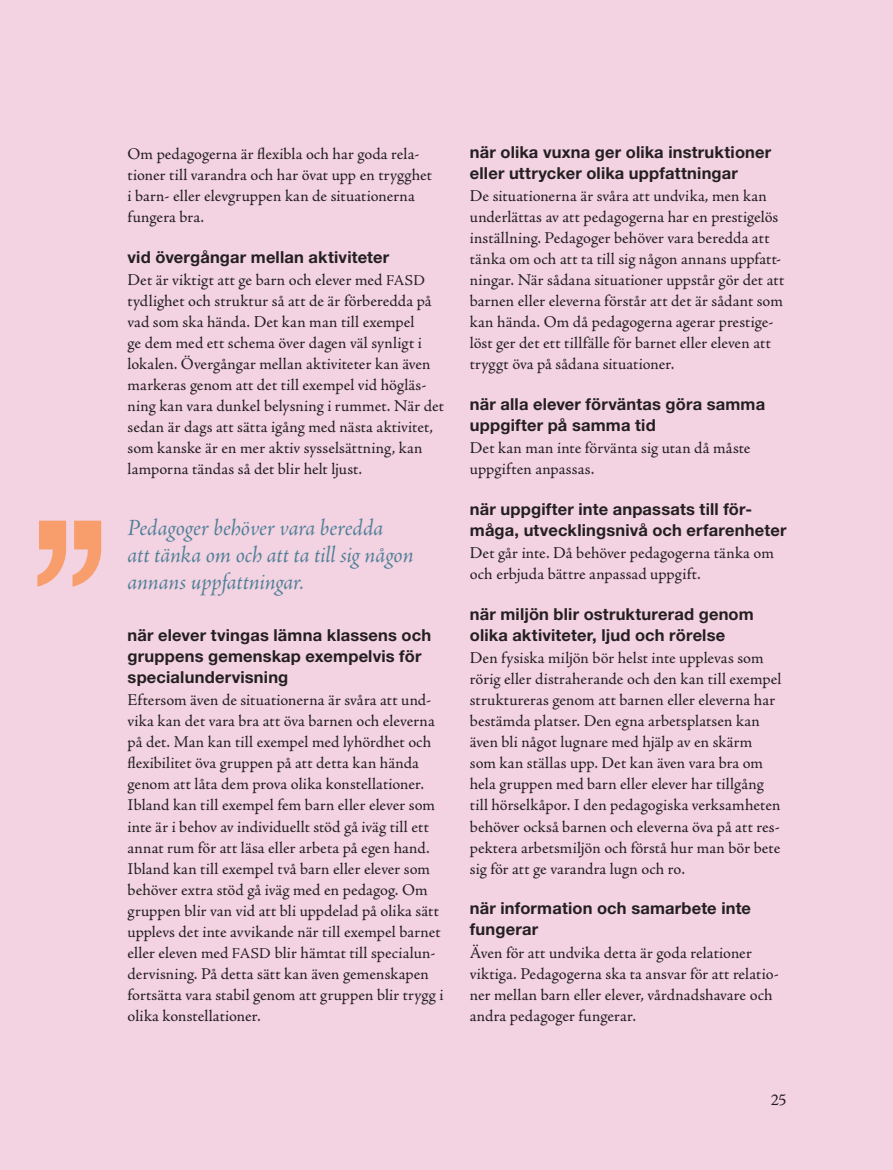
<style>
.page{position:relative;width:893px;height:1170px;background:#fff}
.page>*{position:absolute;margin:0;border:0;box-sizing:border-box;transform-origin:0 0}
.citat{font:24px/27px "Adobe Jenson Pro It Subh";color:#4e8098}
.Brödtext{font:16.5px/21px "Adobe Jenson Pro";color:#231f20}
.mellanrubrik{font:700 16.5px/21px "Helvetica Neue";letter-spacing:.01em;color:#231f20}
.s1{font-size:15px}
</style>
<div class="page">
<div style="left:0;top:0;width:893px;height:1169px;background:#f3d2e1"></div>
<svg style="left:37px;top:520px;width:64px;height:66px"></svg>
<p class="Brödtext" style="left:128px;top:144px;width:306px">Om pedagogerna är flexibla och har goda rela&shy;tioner till varandra och har övat upp en trygghet i barn- eller elevgruppen kan de situationerna fungera bra.</p>
<p class="mellanrubrik" style="left:128px;top:246px;width:263px">vid övergångar mellan aktiviteter</p>
<p class="Brödtext" style="left:128px;top:270px;width:318px">Det är viktigt att ge barn och elever med <span class="s1">FASD </span>tydlighet och struktur så att de är förberedda på vad som ska hända. Det kan man till exempel<br>ge dem med ett schema över dagen väl synligt i lokalen. Övergångar mellan aktiviteter kan även markeras genom att det till exempel vid högläs&shy;ning kan vara dunkel belysning i rummet. När det sedan är dags att sätta igång med nästa aktivitet, som kanske är en mer aktiv sysselsättning, kan lamporna tändas så det blir helt ljust.</p>
<p class="citat" style="left:128px;top:515px;width:288px">Pedagoger behöver vara beredda<br>att tänka om och att ta till sig någon annans uppfattningar.</p>
<p class="mellanrubrik" style="left:128px;top:624px;width:305px">när elever tvingas lämna klassens och gruppens gemenskap exempelvis för specialundervisning</p>
<p class="Brödtext" style="left:128px;top:690px;width:318px">Eftersom även de situationerna är svåra att und&shy;vika kan det vara bra att öva barnen och eleverna på det. Man kan till exempel med lyhördhet och flexibilitet öva gruppen på att detta kan hända genom att låta dem prova olika konstellationer.<br>Ibland kan till exempel fem barn eller elever som inte är i behov av individuellt stöd gå iväg till ett annat rum för att läsa eller arbeta på egen hand.<br>Ibland kan till exempel två barn eller elever som behöver extra stöd gå iväg med en pedagog. Om gruppen blir van vid att bli uppdelad på olika sätt upplevs det inte avvikande när till exempel barnet eller eleven med <span class="s1">FASD</span> blir hämtat till specialun&shy;dervisning. På detta sätt kan även gemenskapen fortsätta vara stabil genom att gruppen blir trygg i olika konstellationer.</p>
<p class="mellanrubrik" style="left:470px;top:141px;width:303px">när olika vuxna ger olika instruktioner eller uttrycker olika uppfattningar</p>
<p class="Brödtext" style="left:470px;top:186px;width:316px">De situationerna är svåra att undvika, men kan underlättas av att pedagogerna har en prestigelös inställning. Pedagoger behöver vara beredda att tänka om och att ta till sig någon annans uppfatt&shy;ningar. När sådana situationer uppstår gör det att barnen eller eleverna förstår att det är sådant som kan hända. Om då pedagogerna agerar prestige&shy;löst ger det ett tillfälle för barnet eller eleven att tryggt öva på sådana situationer.</p>
<p class="mellanrubrik" style="left:470px;top:393px;width:297px">när alla elever förväntas göra samma uppgifter på samma tid</p>
<p class="Brödtext" style="left:470px;top:438px;width:282px">Det kan man inte förvänta sig utan då måste uppgiften anpassas.</p>
<p class="mellanrubrik" style="left:470px;top:498px;width:318px">när uppgifter inte anpassats till för&shy;måga, utvecklingsnivå och erfarenheter</p>
<p class="Brödtext" style="left:470px;top:543px;width:306px">Det går inte. Då behöver pedagogerna tänka om och erbjuda bättre anpassad uppgift.</p>
<p class="mellanrubrik" style="left:470px;top:603px;width:285px">när miljön blir ostrukturerad genom olika aktiviteter, ljud och rörelse</p>
<p class="Brödtext" style="left:470px;top:648px;width:313px">Den fysiska miljön bör helst inte upplevas som rörig eller distraherande och den kan till exempel struktureras genom att barnen eller eleverna har bestämda platser. Den egna arbetsplatsen kan även bli något lugnare med hjälp av en skärm som kan ställas upp. Det kan även vara bra om hela gruppen med barn eller elever har tillgång till hörselkåpor. I den pedagogiska verksamheten behöver också barnen och eleverna öva på att res&shy;pektera arbetsmiljön och förstå hur man bör bete sig för att ge varandra lugn och ro.</p>
<p class="mellanrubrik" style="left:470px;top:897px;width:283px">när information och samarbete inte fungerar</p>
<p class="Brödtext" style="left:470px;top:942px;width:311px">Även för att undvika detta är goda relationer viktiga. Pedagogerna ska ta ansvar för att relatio&shy;ner mellan barn eller elever, vårdnadshavare och andra pedagoger fungerar.</p>
<p class="Brödtext" style="left:771px;top:1089px;width:17px">25</p>
</div>
